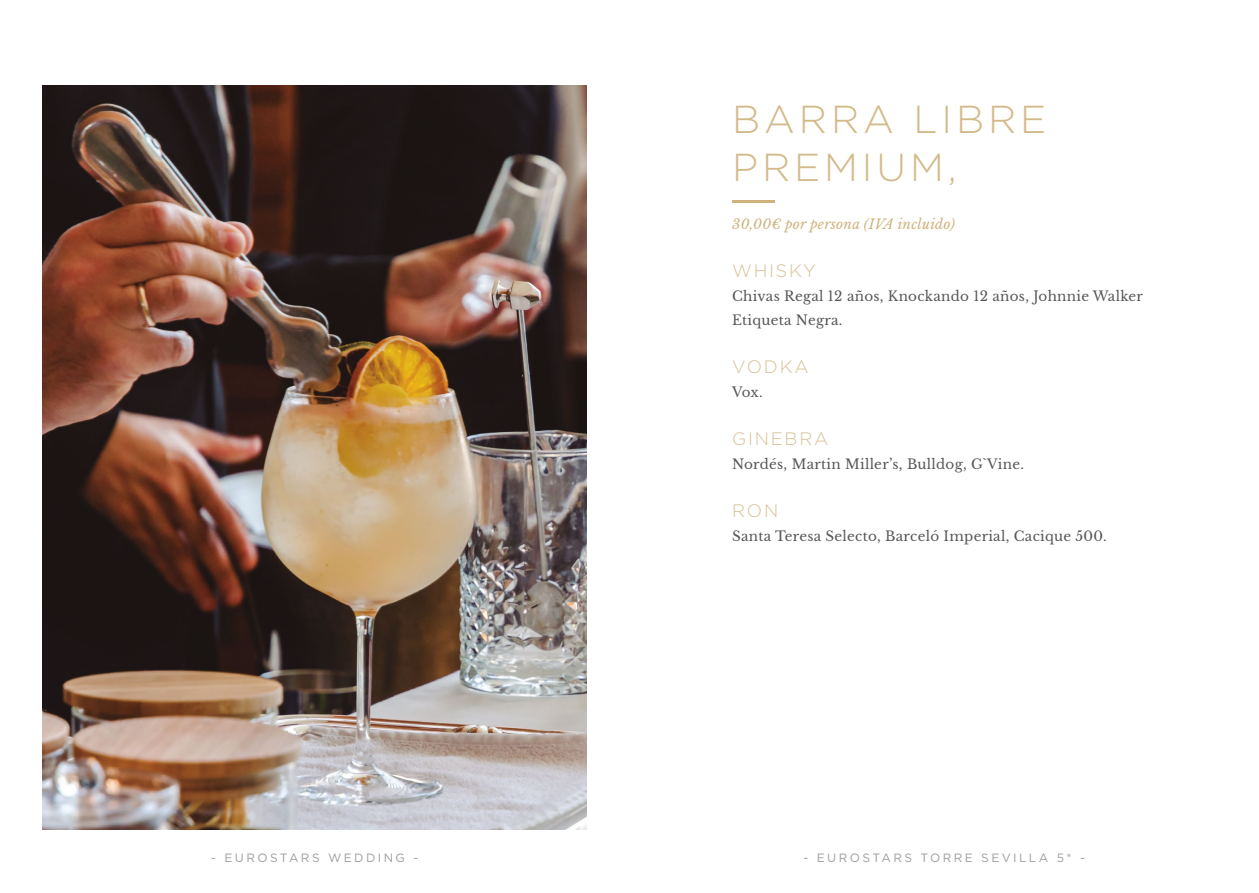
<style>
.page{position:relative;width:1259px;height:893px;background:#fff}
.page>*{position:absolute;margin:0;border:0;box-sizing:border-box;transform-origin:0 0}
.t1{font:300 39px/48px "Gotham";letter-spacing:.1em;color:#d3ba8a}
.t2{font:300 18px "Gotham";letter-spacing:.1em;color:#d7c197}
.t3{font:13.5px/24px "Libre Baskerville";letter-spacing:.02em;color:#575756}
.t4{font:italic 13.5px "Libre Baskerville";letter-spacing:.02em;color:#ceb37d}
.t5{font:12px "Gotham";letter-spacing:.2em;color:#9d9d9c}
</style>
<div class="page">
<img style="left:43px;top:85px;width:544px;height:744px">
<hr style="left:732px;top:200px;width:42px;height:3px;background:#ceb37d">
<h1 class="t1" style="left:732px;top:94px;width:316px">BARRA LIBRE<br>PREMIUM,</h1>
<p class="t4" style="left:732px;top:216px;width:224px">30,00€ por persona (IVA incluido)</p>
<h2 class="t2" style="left:732px;top:259px;width:86px">WHISKY</h2>
<p class="t3" style="left:732px;top:284px;width:412px">Chivas Regal 12 años, Knockando 12 años, Johnnie Walker<br>Etiqueta Negra.</p>
<h2 class="t2" style="left:732px;top:355px;width:78px">VODKA</h2>
<p class="t3" style="left:732px;top:380px;width:32px">Vox.</p>
<h2 class="t2" style="left:732px;top:427px;width:98px">GINEBRA</h2>
<p class="t3" style="left:732px;top:452px;width:293px">Nordés, Martin Miller’s, Bulldog, G`Vine.</p>
<h2 class="t2" style="left:732px;top:499px;width:48px">RON</h2>
<p class="t3" style="left:732px;top:524px;width:376px">Santa Teresa Selecto, Barceló Imperial, Cacique 500.</p>
<p class="t5" style="left:211px;top:850px;width:209px">- EUROSTARS WEDDING -</p>
<p class="t5" style="left:803px;top:850px;width:283px">- EUROSTARS TORRE SEVILLA 5* -</p>
</div>
